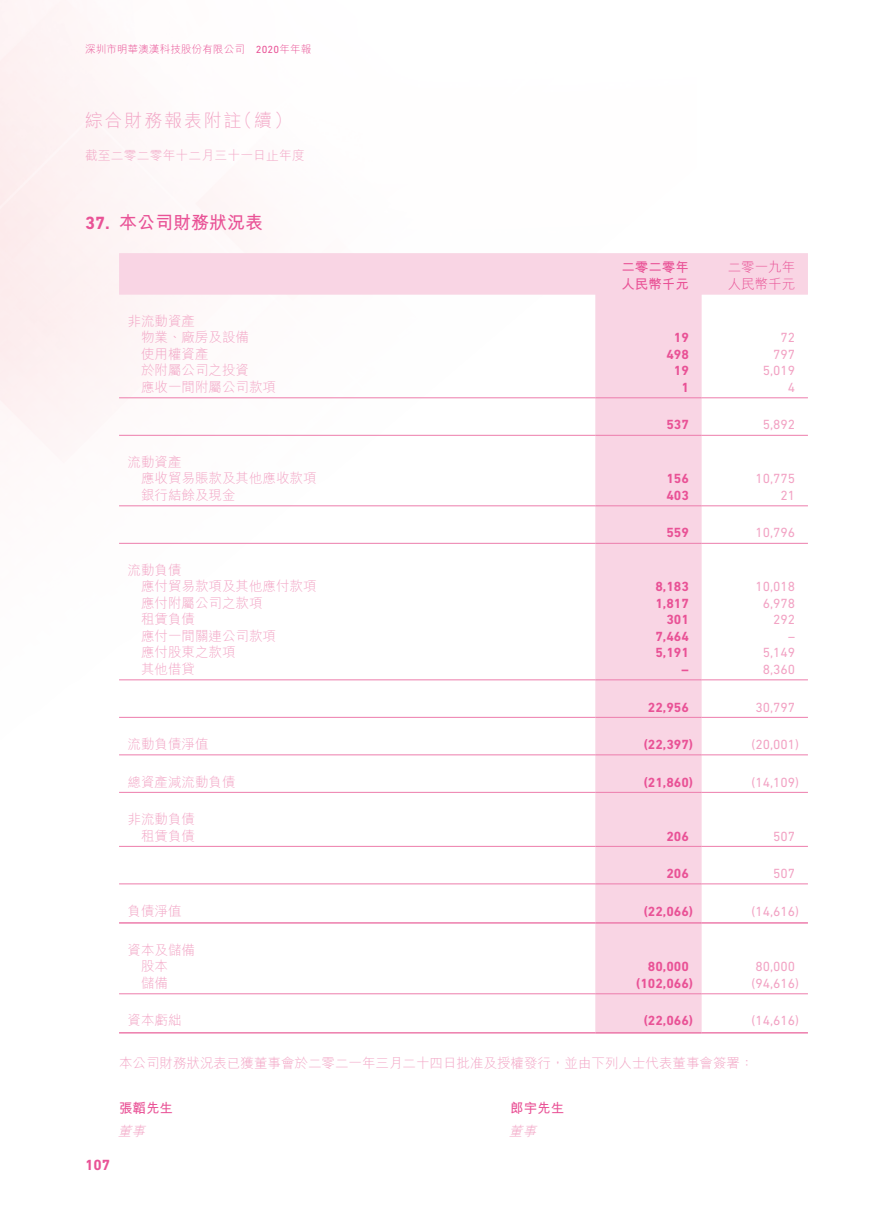
<style>
.page{position:relative;width:893px;height:1212px;background:#fff}
.page>*{position:absolute;margin:0;border:0;box-sizing:border-box;transform-origin:0 0}
.t1{font:300 18px "M Hei HK";letter-spacing:.1em;color:#f2a3c4}
.t2{font:700 18px "M Hei HK";color:#e95296}
.t3{font:700 18px "DIN Next LT Pro";color:#e95296}
.t4{font:700 15px "DIN Next LT Pro";color:#e95296}
.t5{font:300 13.5px "M Hei HK";color:#f2a3c4}
.t6{font:13.5px "DIN Next LT Pro";color:#f2a3c4}
.t7{font:700 13.5px "DIN Next LT Pro";color:#e95296}
.t8{font:700 13.5px "M Hei HK";color:#e95296}
.t9{font:300 13.5px "M Hei HK";color:#e95296}
.t10{font:italic 300 13.5px "M Hei HK";color:#f2a3c4}
.t11{font:300 12.75px "M Hei HK";letter-spacing:.015em;color:#f2a3c4}
.t12{font:300 10.5px "M Hei HK";letter-spacing:.015em;color:#e95296}
.t13{font:10.5px "DIN Next LT Pro";color:#e95296}
.s1{font-family:"M Hei HK";font-weight:300}
</style>
<div class="page">
<svg style="left:119px;top:253px;width:689px;height:779px"></svg>
<hr style="left:119px;top:397px;width:476px;height:1px;background:#ed7dac">
<hr style="left:595px;top:397px;width:107px;height:1px;background:#ed7dac">
<hr style="left:702px;top:397px;width:106px;height:1px;background:#ed7dac">
<hr style="left:119px;top:435px;width:476px;height:1px;background:#ed7dac">
<hr style="left:595px;top:435px;width:107px;height:1px;background:#ed7dac">
<hr style="left:702px;top:435px;width:106px;height:1px;background:#ed7dac">
<hr style="left:119px;top:505px;width:476px;height:1px;background:#ed7dac">
<hr style="left:595px;top:505px;width:107px;height:1px;background:#ed7dac">
<hr style="left:702px;top:505px;width:106px;height:1px;background:#ed7dac">
<hr style="left:119px;top:543px;width:476px;height:1px;background:#ed7dac">
<hr style="left:595px;top:543px;width:107px;height:1px;background:#ed7dac">
<hr style="left:702px;top:543px;width:106px;height:1px;background:#ed7dac">
<hr style="left:119px;top:679px;width:476px;height:1px;background:#ed7dac">
<hr style="left:595px;top:679px;width:107px;height:1px;background:#ed7dac">
<hr style="left:702px;top:679px;width:106px;height:1px;background:#ed7dac">
<hr style="left:119px;top:717px;width:476px;height:1px;background:#ed7dac">
<hr style="left:595px;top:717px;width:107px;height:1px;background:#ed7dac">
<hr style="left:702px;top:717px;width:106px;height:1px;background:#ed7dac">
<hr style="left:119px;top:754px;width:476px;height:1px;background:#ed7dac">
<hr style="left:595px;top:754px;width:107px;height:1px;background:#ed7dac">
<hr style="left:702px;top:754px;width:106px;height:1px;background:#ed7dac">
<hr style="left:119px;top:792px;width:476px;height:1px;background:#ed7dac">
<hr style="left:595px;top:792px;width:107px;height:1px;background:#ed7dac">
<hr style="left:702px;top:792px;width:106px;height:1px;background:#ed7dac">
<hr style="left:119px;top:846px;width:476px;height:1px;background:#ed7dac">
<hr style="left:595px;top:846px;width:107px;height:1px;background:#ed7dac">
<hr style="left:702px;top:846px;width:106px;height:1px;background:#ed7dac">
<hr style="left:119px;top:883px;width:476px;height:1px;background:#ed7dac">
<hr style="left:595px;top:883px;width:107px;height:1px;background:#ed7dac">
<hr style="left:702px;top:883px;width:106px;height:1px;background:#ed7dac">
<hr style="left:119px;top:922px;width:476px;height:2px;background:#ed7dac">
<hr style="left:595px;top:922px;width:107px;height:2px;background:#ed7dac">
<hr style="left:702px;top:922px;width:106px;height:2px;background:#ed7dac">
<hr style="left:119px;top:993px;width:476px;height:1px;background:#ed7dac">
<hr style="left:595px;top:993px;width:107px;height:1px;background:#ed7dac">
<hr style="left:702px;top:993px;width:106px;height:1px;background:#ed7dac">
<hr style="left:119px;top:1032px;width:476px;height:1px;background:#ed7dac">
<hr style="left:595px;top:1032px;width:107px;height:1px;background:#ed7dac">
<hr style="left:702px;top:1032px;width:106px;height:1px;background:#ed7dac">
<p class="t12" style="left:85px;top:44px;width:161px">深圳市明華澳漢科技股份有限公司</p>
<p class="t13" style="left:256px;top:43px;width:57px">2020<span class="s1">年年報</span></p>
<h1 class="t1" style="left:234px;top:111px;width:59px">（續(</h1>
<h1 class="t1" style="left:85px;top:111px;width:158px">綜合財務報表附註</h1>
<p class="t11" style="left:85px;top:149px;width:221px">截至二零二零年十二月三十一日止年度</p>
<h1 class="t3" style="left:85px;top:212px;width:26px">37.</h1>
<h1 class="t2" style="left:119px;top:209px;width:145px">本公司財務狀況表</h1>
<p class="t8" style="left:621px;top:257px;width:69px">二零二零年</p>
<p class="t9" style="left:728px;top:260px;width:69px">二零一九年</p>
<p class="t8" style="left:621px;top:274px;width:69px">人民幣千元</p>
<p class="t9" style="left:728px;top:277px;width:69px">人民幣千元</p>
<p class="t5" style="left:128px;top:314px;width:69px">非流動資產</p>
<p class="t5" style="left:141px;top:331px;width:109px">物業、廠房及設備</p>
<p class="t7" style="left:674px;top:330px;width:17px">19</p>
<p class="t6" style="left:780px;top:330px;width:16px">72</p>
<p class="t5" style="left:141px;top:347px;width:69px">使用權資產</p>
<p class="t7" style="left:666px;top:346px;width:24px">498</p>
<p class="t6" style="left:773px;top:347px;width:23px">797</p>
<p class="t5" style="left:141px;top:364px;width:109px">於附屬公司之投資</p>
<p class="t7" style="left:674px;top:363px;width:17px">19</p>
<p class="t6" style="left:763px;top:363px;width:34px">5,019</p>
<p class="t5" style="left:141px;top:380px;width:136px">應收一間附屬公司款項</p>
<p class="t7" style="left:681px;top:379px;width:9px">1</p>
<p class="t6" style="left:788px;top:380px;width:9px">4</p>
<p class="t5" style="left:128px;top:455px;width:55px">流動資產</p>
<p class="t5" style="left:141px;top:472px;width:177px">應收貿易賬款及其他應收款項</p>
<p class="t5" style="left:141px;top:488px;width:96px">銀行結餘及現金</p>
<p class="t7" style="left:666px;top:417px;width:24px">537</p>
<p class="t6" style="left:763px;top:417px;width:34px">5,892</p>
<p class="t7" style="left:666px;top:471px;width:24px">156</p>
<p class="t6" style="left:755px;top:471px;width:41px">10,775</p>
<p class="t7" style="left:666px;top:487px;width:24px">403</p>
<p class="t6" style="left:780px;top:488px;width:16px">21</p>
<p class="t7" style="left:666px;top:525px;width:24px">559</p>
<p class="t6" style="left:755px;top:525px;width:41px">10,796</p>
<p class="t5" style="left:128px;top:563px;width:55px">流動負債</p>
<p class="t5" style="left:141px;top:580px;width:177px">應付貿易款項及其他應付款項</p>
<p class="t7" style="left:655px;top:579px;width:35px">8,183</p>
<p class="t6" style="left:755px;top:579px;width:41px">10,018</p>
<p class="t5" style="left:141px;top:596px;width:123px">應付附屬公司之款項</p>
<p class="t7" style="left:655px;top:595px;width:35px">1,817</p>
<p class="t6" style="left:763px;top:596px;width:34px">6,978</p>
<p class="t5" style="left:141px;top:613px;width:55px">租賃負債</p>
<p class="t7" style="left:666px;top:612px;width:24px">301</p>
<p class="t6" style="left:773px;top:612px;width:23px">292</p>
<p class="t5" style="left:141px;top:629px;width:136px">應付一間關連公司款項</p>
<p class="t7" style="left:655px;top:628px;width:35px">7,464</p>
<p class="t6" style="left:788px;top:629px;width:8px">–</p>
<p class="t5" style="left:141px;top:646px;width:96px">應付股東之款項</p>
<p class="t7" style="left:655px;top:645px;width:35px">5,191</p>
<p class="t6" style="left:763px;top:645px;width:34px">5,149</p>
<p class="t5" style="left:141px;top:662px;width:55px">其他借貸</p>
<p class="t7" style="left:682px;top:661px;width:9px">–</p>
<p class="t6" style="left:763px;top:662px;width:34px">8,360</p>
<p class="t7" style="left:648px;top:699px;width:42px">22,956</p>
<p class="t6" style="left:755px;top:699px;width:41px">30,797</p>
<p class="t5" style="left:128px;top:737px;width:82px">流動負債淨值</p>
<p class="t7" style="left:644px;top:736px;width:51px">)22,397(</p>
<p class="t6" style="left:752px;top:737px;width:49px">)20,001(</p>
<p class="t5" style="left:128px;top:775px;width:109px">總資產減流動負債</p>
<p class="t5" style="left:128px;top:812px;width:69px">非流動負債</p>
<p class="t7" style="left:644px;top:774px;width:51px">)21,860(</p>
<p class="t6" style="left:752px;top:774px;width:49px">)14,109(</p>
<p class="t5" style="left:141px;top:829px;width:55px">租賃負債</p>
<p class="t7" style="left:666px;top:828px;width:24px">206</p>
<p class="t6" style="left:773px;top:828px;width:23px">507</p>
<p class="t7" style="left:666px;top:865px;width:24px">206</p>
<p class="t6" style="left:773px;top:866px;width:23px">507</p>
<p class="t5" style="left:128px;top:904px;width:55px">負債淨值</p>
<p class="t5" style="left:128px;top:943px;width:69px">資本及儲備</p>
<p class="t7" style="left:644px;top:903px;width:51px">)22,066(</p>
<p class="t6" style="left:752px;top:903px;width:49px">)14,616(</p>
<p class="t5" style="left:141px;top:959px;width:28px">股本</p>
<p class="t7" style="left:648px;top:959px;width:42px">80,000</p>
<p class="t6" style="left:755px;top:959px;width:41px">80,000</p>
<p class="t5" style="left:141px;top:976px;width:28px">儲備</p>
<p class="t7" style="left:636px;top:975px;width:58px">)102,066(</p>
<p class="t6" style="left:752px;top:975px;width:49px">)94,616(</p>
<p class="t5" style="left:128px;top:1013px;width:55px">資本虧絀</p>
<p class="t5" style="left:119px;top:1056px;width:636px">本公司財務狀況表已獲董事會於二零二一年三月二十四日批准及授權發行，並由下列人士代表董事會簽署：</p>
<p class="t8" style="left:510px;top:1098px;width:55px">郎宇先生</p>
<p class="t7" style="left:644px;top:1013px;width:51px">)22,066(</p>
<p class="t6" style="left:752px;top:1013px;width:49px">)14,616(</p>
<p class="t8" style="left:119px;top:1098px;width:55px">張韜先生</p>
<p class="t10" style="left:118px;top:1124px;width:32px">董事</p>
<p class="t10" style="left:509px;top:1124px;width:32px">董事</p>
<p class="t4" style="left:85px;top:1156px;width:27px">107</p>
</div>
